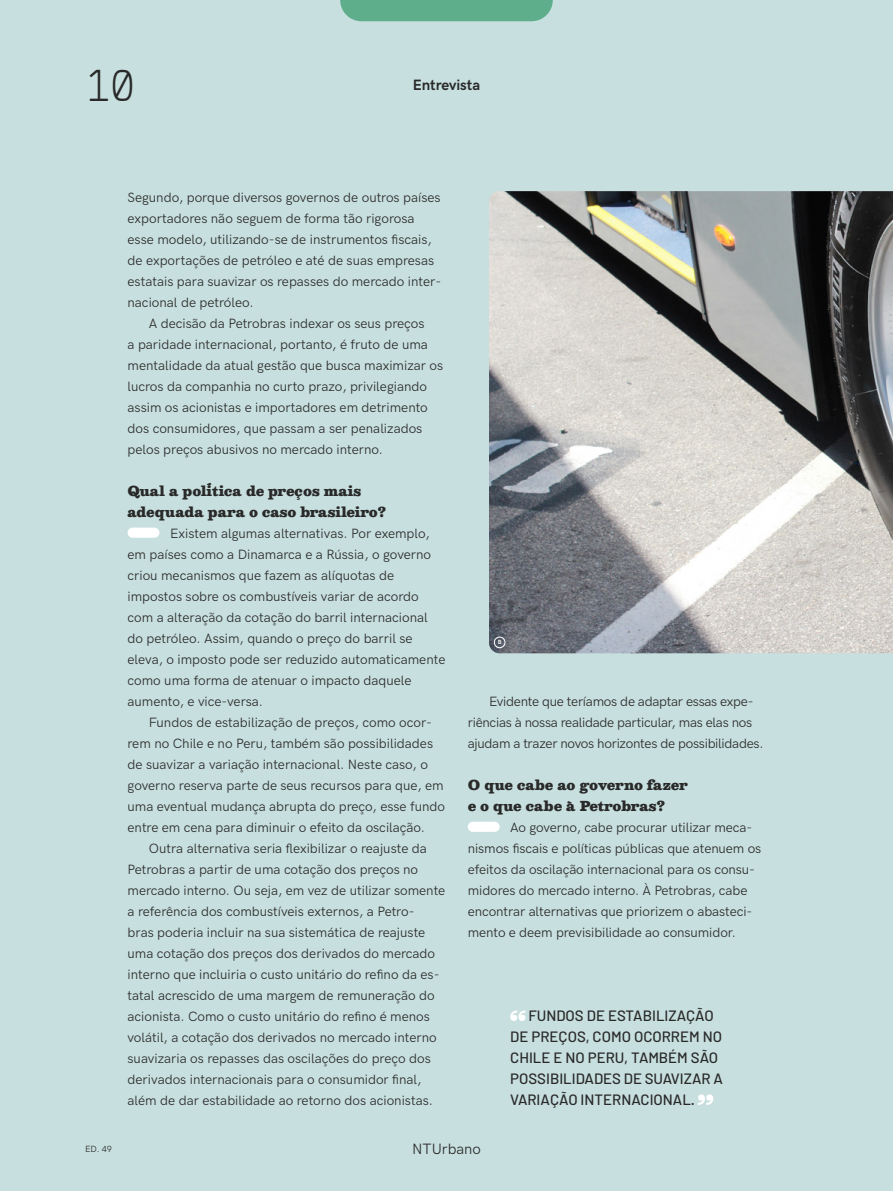
<style>
.page{position:relative;width:893px;height:1191px;background:#c7dfde}
.page>*{position:absolute;margin:0;border:0;box-sizing:border-box;transform-origin:0 0}
.t1{font:300 48px "Klartext Mono";color:#292929}
.t2{font:500 15px/21px "Barlow";color:#292929}
.t3{font:700 15px "HK Grotesk";color:#292929}
.t4{font:15px "HK Grotesk";color:#292929}
.t5{font:13.5px/21px "HK Grotesk";color:#292929}
.t6{font:13.5px/21px "HK Grotesk";letter-spacing:-.02em;color:#292929}
.t7{font:13.5px/21px "Besley it Fatface";letter-spacing:-.005em;color:#292929}
.t8{font:9px "HK Grotesk";color:#292929}
.t9{font:700 6px "HK Grotesk";color:#fff}
</style>
<div class="page">
<div style="left:128px;top:527px;width:31px;height:11px;background:#fff;border-radius:5px"></div>
<div style="left:468px;top:821px;width:32px;height:11px;background:#fff;border-radius:5px"></div>
<svg style="left:510px;top:1010px;width:15px;height:11px"></svg>
<svg style="left:698px;top:1094px;width:15px;height:11px"></svg>
<img style="left:489px;top:191px;width:404px;height:462px">
<div style="left:494px;top:636px;width:11px;height:12px;border:1px solid #fff;border-radius:50%"></div>
<div style="left:340px;top:0;width:213px;height:21px;background:#5eae8b"></div>
<h1 class="t1" style="left:85px;top:56px;width:51px">10</h1>
<p class="t3" style="left:413px;top:74px;width:69px">Entrevista</p>
<p class="t5" style="left:128px;top:185px;width:315px">Segundo, porque diversos governos de outros países exportadores não seguem de forma tão rigorosa esse modelo, utilizando-se de instrumentos fiscais, de exportações de petróleo e até de suas empresas estatais para suavizar os repasses do mercado inter&shy;nacional de petróleo.</p>
<p class="t5" style="left:128px;top:311px;width:317px;text-indent:21px">A decisão da Petrobras indexar os seus preços<br>a paridade internacional, portanto, é fruto de uma mentalidade da atual gestão que busca maximizar os lucros da companhia no curto prazo, privilegiando assim os acionistas e importadores em detrimento dos consumidores, que passam a ser penalizados pelos preços abusivos no mercado interno.</p>
<p class="t7" style="left:128px;top:480px;width:260px">Qual a política de preços mais adequada para o caso brasileiro?</p>
<p class="t5" style="left:128px;top:521px;width:319px;text-indent:43px">Existem algumas alternativas. Por exemplo, em países como a Dinamarca e a Rússia, o governo criou mecanismos que fazem as alíquotas de impostos sobre os combustíveis variar de acordo com a alteração da cotação do barril internacional do petróleo. Assim, quando o preço do barril se eleva, o imposto pode ser reduzido automaticamente como uma forma de atenuar o impacto daquele aumento, e vice-versa.</p>
<p class="t5" style="left:128px;top:710px;width:319px;text-indent:21px">Fundos de estabilização de preços, como ocor&shy;rem no Chile e no Peru, também são possibilidades de suavizar a variação internacional. Neste caso, o governo reserva parte de seus recursos para que, em uma eventual mudança abrupta do preço, esse fundo entre em cena para diminuir o efeito da oscilação.</p>
<p class="t5" style="left:128px;top:836px;width:319px;text-indent:21px">Outra alternativa seria flexibilizar o reajuste da Petrobras a partir de uma cotação dos preços no mercado interno. Ou seja, em vez de utilizar somente a referência dos combustíveis externos, a Petro-<br>bras poderia incluir na sua sistemática de reajuste uma cotação dos preços dos derivados do mercado interno que incluiria o custo unitário do refino da es&shy;tatal acrescido de uma margem de remuneração do acionista. Como o custo unitário do refino é menos volátil, a cotação dos derivados no mercado interno suavizaria os repasses das oscilações do preço dos derivados internacionais para o consumidor final, além de dar estabilidade ao retorno dos acionistas.</p>
<p class="t9" style="left:498px;top:638px;width:5px">B</p>
<p class="t6" style="left:468px;top:690px;width:297px;text-indent:21px">Evidente que teríamos de adaptar essas expe&shy;riências à nossa realidade particular, mas elas nos ajudam a trazer novos horizontes de possibilidades.</p>
<p class="t7" style="left:468px;top:775px;width:222px">O que cabe ao governo fazer e o que cabe à Petrobras?</p>
<p class="t5" style="left:468px;top:815px;width:295px;text-indent:42px">Ao governo, cabe procurar utilizar meca&shy;nismos fiscais e políticas públicas que atenuem os efeitos da oscilação internacional para os consu&shy;midores do mercado interno. À Petrobras, cabe encontrar alternativas que priorizem o abasteci&shy;mento e deem previsibilidade ao consumidor.</p>
<p class="t2" style="left:510px;top:1004px;width:214px;text-indent:18px">FUNDOS DE ESTABILIZAÇÃO<br>DE PREÇOS, COMO OCORREM NO<br>CHILE E NO PERU, TAMBÉM SÃO<br>POSSIBILIDADES DE SUAVIZAR A<br>VARIAÇÃO INTERNACIONAL.</p>
<p class="t8" style="left:85px;top:1141px;width:28px">ED. 49</p>
<p class="t4" style="left:412px;top:1137px;width:70px">NTUrbano</p>
</div>
